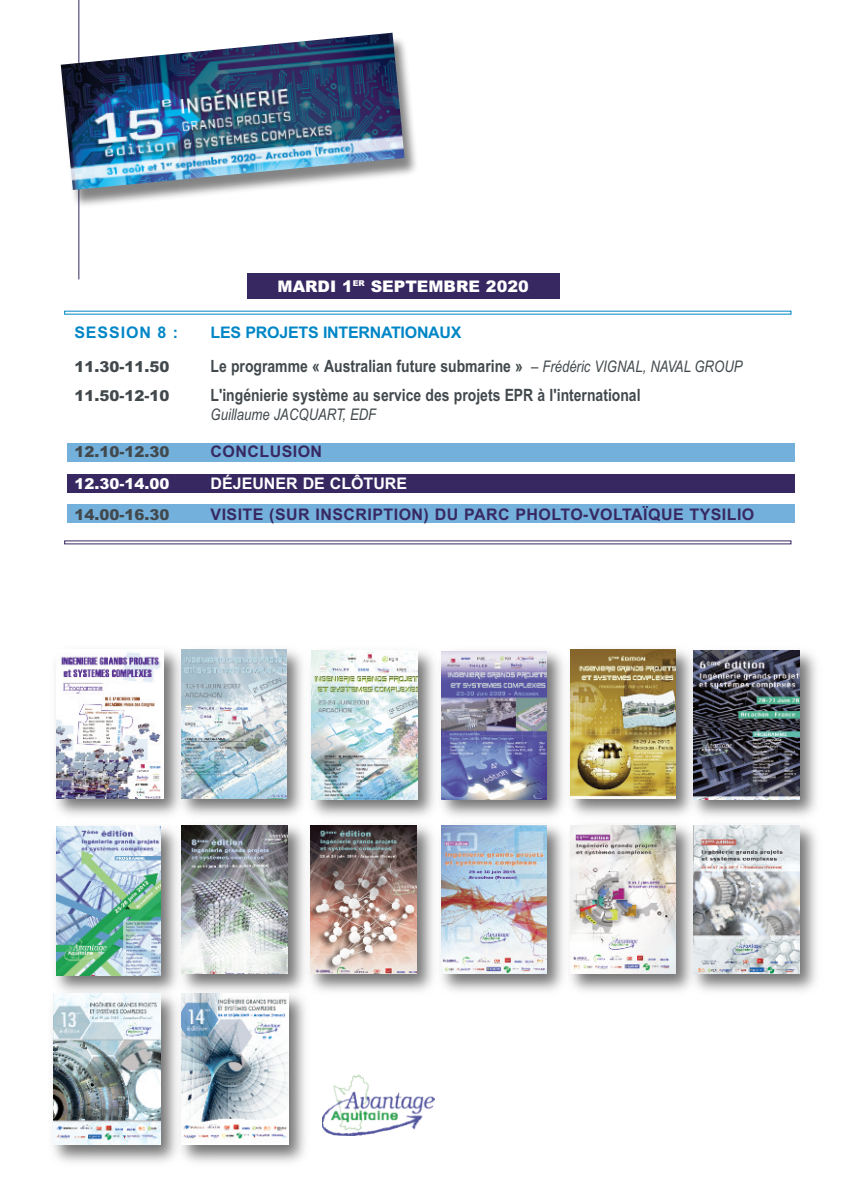
<style>
.page{position:relative;width:851px;height:1191px;background:#fff}
.page>*{position:absolute;margin:0;border:0;box-sizing:border-box;transform-origin:0 0}
.t1{font:700 17px "Arial Narrow";color:#42494d}
.t2{font:700 16px "Arial";letter-spacing:.03em;color:#382862}
.t3{font:700 16px "Arial";letter-spacing:-.015em;color:#0086c6}
.t4{font:italic 16px "Arial Narrow";color:#42494d}
.t5{font:900 16px "Arial";color:#fff}
.t6{font:700 16px "Arial";color:#fff}
.t7{font:700 16px "Arial";letter-spacing:.055em;color:#0086c6}
.t8{font:900 15px "Arial";color:#42494d}
.t9{font:900 15px "Arial";color:#fff}
.s1{font-weight:400;font-size:16px}
.s2{font-weight:400;font-style:italic;font-size:16px}
</style>
<div class="page">
<div style="left:67px;top:505px;width:727px;height:18px;background:#73b0db"></div>
<div style="left:67px;top:443px;width:727px;height:18px;background:#73b0db"></div>
<hr style="left:78px;top:0;width:1px;height:279px;background:#382862">
<div style="left:67px;top:474px;width:727px;height:18px;background:#382862"></div>
<img style="left:322px;top:1075px;width:112px;height:60px">
<img style="left:55px;top:826px;width:118px;height:159px">
<img style="left:56px;top:827px;width:105px;height:148px">
<img style="left:173px;top:825px;width:129px;height:160px">
<img style="left:182px;top:825px;width:105px;height:149px">
<img style="left:302px;top:825px;width:130px;height:167px">
<img style="left:310px;top:825px;width:106px;height:149px">
<img style="left:432px;top:826px;width:129px;height:166px">
<img style="left:441px;top:826px;width:105px;height:148px">
<img style="left:561px;top:825px;width:123px;height:167px">
<img style="left:570px;top:825px;width:105px;height:148px">
<img style="left:684px;top:825px;width:133px;height:167px">
<img style="left:693px;top:825px;width:106px;height:149px">
<img style="left:53px;top:985px;width:120px;height:178px">
<img style="left:54px;top:994px;width:106px;height:150px">
<img style="left:173px;top:985px;width:142px;height:178px">
<div style="left:182px;top:994px;width:107px;height:151px;background:#fff"></div>
<img style="left:182px;top:994px;width:106px;height:149px">
<img style="left:56px;top:650px;width:116px;height:166px">
<img style="left:56px;top:650px;width:107px;height:149px">
<img style="left:172px;top:649px;width:131px;height:167px">
<img style="left:182px;top:650px;width:104px;height:149px">
<img style="left:311px;top:650px;width:121px;height:167px">
<img style="left:311px;top:651px;width:106px;height:148px">
<img style="left:432px;top:651px;width:140px;height:175px">
<img style="left:441px;top:651px;width:105px;height:149px">
<img style="left:561px;top:649px;width:123px;height:176px">
<img style="left:570px;top:650px;width:105px;height:149px">
<img style="left:684px;top:650px;width:133px;height:167px">
<img style="left:693px;top:650px;width:106px;height:149px">
<div style="left:247px;top:273px;width:312px;height:25px;background:#382862"></div>
<img style="left:60px;top:26px;width:356px;height:188px">
<img style="left:61px;top:33px;width:343px;height:157px">
<p class="t5" style="left:277px;top:277px;width:252px">MARDI 1<sup>ER</sup> SEPTEMBRE 2020</p>
<p class="t7" style="left:74px;top:323px;width:105px">SESSION 8 :</p>
<p class="t3" style="left:210px;top:323px;width:252px">LES PROJETS INTERNATIONAUX</p>
<p class="t8" style="left:74px;top:358px;width:97px">11.30-11.50</p>
<p class="t1" style="left:210px;top:356px;width:533px">Le programme « Australian future submarine » <span class="s1">–</span> <span class="s2">Frédéric VIGNAL, NAVAL GROUP</span></p>
<p class="t8" style="left:74px;top:386px;width:97px">11.50-12-10</p>
<p class="t1" style="left:210px;top:385px;width:431px">L'ingénierie système au service des projets EPR à l'international</p>
<p class="t4" style="left:210px;top:405px;width:167px">Guillaume JACQUART, EDF</p>
<p class="t8" style="left:74px;top:443px;width:97px">12.10-12.30</p>
<p class="t2" style="left:210px;top:442px;width:113px">CONCLUSION</p>
<p class="t9" style="left:74px;top:474px;width:97px">12.30-14.00</p>
<p class="t6" style="left:210px;top:473px;width:198px">DÉJEUNER DE CLÔTURE</p>
<p class="t8" style="left:74px;top:506px;width:97px">14.00-16.30</p>
<p class="t2" style="left:210px;top:505px;width:545px">VISITE (SUR INSCRIPTION) DU PARC PHOLTO-VOLTAÏQUE TYSILIO</p>
</div>
